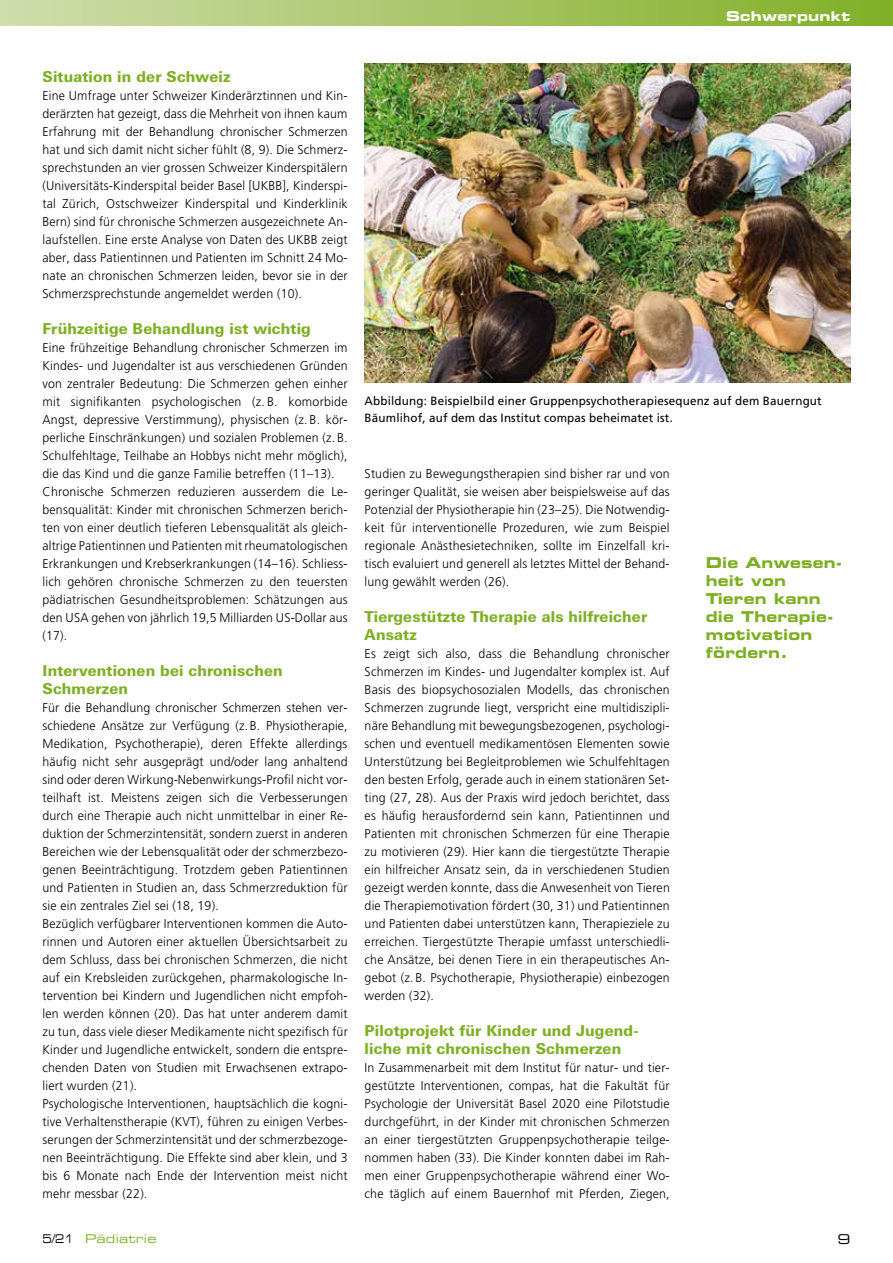
<style>
.page{position:relative;width:893px;height:1263px;background:#fff}
.page>*{position:absolute;margin:0;border:0;box-sizing:border-box;transform-origin:0 0}
.t1{font:800 15px/18px "Linotype Univers Basic";letter-spacing:.015em;color:#7daf23}
.t2{font:15px/18px "Eurostile Bold Extended Two";letter-spacing:.015em;color:#7daf23}
.t3{font:13.5px "Eurostile Bold Extended Two";letter-spacing:.02em;color:#fff}
.t4{font:13.5px "Eurostile Extended Two";color:#000}
.t5{font:300 12.75px/18px "Frutiger";letter-spacing:.015em;color:#000;text-align:justify}
.t6{font:12px/16.5px "Frutiger";letter-spacing:.015em;color:#000}
.t7{font:12px "Eurostile Extended Two";letter-spacing:.02em;color:#7daf23}
.s1{color:#000}
</style>
<div class="page">
<div style="left:0;top:0;width:893px;height:26px;background:linear-gradient(to right,#d0ddad,#81af25)"></div>
<img style="left:365px;top:64px;width:485px;height:319px">
<p class="t3" style="left:726px;top:7px;width:126px">Schwerpunkt</p>
<p class="t1" style="left:43px;top:67px;width:190px">Situation in der Schweiz</p>
<p class="t5" style="left:43px;top:86px;width:307px">Eine Umfrage unter Schweizer Kinderärztinnen und Kin&shy;derärzten hat gezeigt, dass die Mehrheit von ihnen kaum Erfahrung mit der Behandlung chronischer Schmerzen hat und sich damit nicht sicher fühlt (8, 9). Die Schmerz&shy;sprechstunden an vier grossen Schweizer Kinderspitälern (Universitäts-Kinderspital beider Basel [UKBB], Kinderspi&shy;tal Zürich, Ostschweizer Kinderspital und Kinderklinik Bern) sind für chronische Schmerzen ausgezeichnete An&shy;laufstellen. Eine erste Analyse von Daten des UKBB zeigt aber, dass Patientinnen und Patienten im Schnitt 24 Mo&shy;nate an chronischen Schmerzen leiden, bevor sie in der Schmerzsprechstunde angemeldet werden (10).</p>
<p class="t1" style="left:43px;top:319px;width:270px">Frühzeitige Behandlung ist wichtig</p>
<p class="t5" style="left:43px;top:338px;width:307px;text-align:left">Eine frühzeitige Behandlung chronischer Schmerzen im Kindes- und Jugendalter ist aus verschiedenen Gründen von zentraler Bedeutung: Die Schmerzen gehen einher mit signifikanten psychologischen (z. B. komorbide Angst, depressive Verstimmung), physischen (z. B. kör&shy;perliche Einschränkungen) und sozialen Problemen (z. B.<br>Schulfehltage, Teilhabe an Hobbys nicht mehr möglich), die das Kind und die ganze Familie betreffen (11–13).<br>Chronische Schmerzen reduzieren ausserdem die Le&shy;bensqualität: Kinder mit chronischen Schmerzen berich&shy;ten von einer deutlich tieferen Lebensqualität als gleich&shy;altrige Patientinnen und Patienten mit rheumatologischen Erkrankungen und Krebserkrankungen (14–16). Schliess&shy;lich gehören chronische Schmerzen zu den teuersten pädiatrischen Gesundheitsproblemen: Schätzungen aus den USA gehen von jährlich 19,5 Milliarden US-Dollar aus (17).</p>
<p class="t1" style="left:43px;top:661px;width:242px">Interventionen bei chronischen<br>Schmerzen</p>
<p class="t5" style="left:43px;top:698px;width:307px;text-align:left">Für die Behandlung chronischer Schmerzen stehen ver&shy;schiedene Ansätze zur Verfügung (z. B. Physiotherapie, Medikation, Psychotherapie), deren Effekte allerdings häufig nicht sehr ausgeprägt und/oder lang anhaltend sind oder deren Wirkung-Nebenwirkungs-Profil nicht vor&shy;teilhaft ist. Meistens zeigen sich die Verbesserungen durch eine Therapie auch nicht unmittelbar in einer Re&shy;duktion der Schmerzintensität, sondern zuerst in anderen Bereichen wie der Lebensqualität oder der schmerzbezo&shy;genen Beeinträchtigung. Trotzdem geben Patientinnen und Patienten in Studien an, dass Schmerzreduktion für sie ein zentrales Ziel sei (18, 19).<br>Bezüglich verfügbarer Interventionen kommen die Auto&shy;rinnen und Autoren einer aktuellen Übersichtsarbeit zu dem Schluss, dass bei chronischen Schmerzen, die nicht auf ein Krebsleiden zurückgehen, pharmakologische In&shy;tervention bei Kindern und Jugendlichen nicht empfoh&shy;len werden können (20). Das hat unter anderem damit zu tun, dass viele dieser Medikamente nicht spezifisch für Kinder und Jugendliche entwickelt, sondern die entspre&shy;chenden Daten von Studien mit Erwachsenen extrapo&shy;liert wurden (21).<br>Psychologische Interventionen, hauptsächlich die kogni&shy;tive Verhaltenstherapie (KVT), führen zu einigen Verbes&shy;serungen der Schmerzintensität und der schmerzbezoge&shy;nen Beeinträchtigung. Die Effekte sind aber klein, und 3 bis 6 Monate nach Ende der Intervention meist nicht mehr messbar (22).</p>
<p class="t6" style="left:365px;top:393px;width:459px">Abbildung: Beispielbild einer Gruppenpsychotherapiesequenz auf dem Bauerngut<br>Bäumlihof, auf dem das Institut compas beheimatet ist.</p>
<p class="t5" style="left:365px;top:464px;width:307px">Studien zu Bewegungstherapien sind bisher rar und von geringer Qualität, sie weisen aber beispielsweise auf das Potenzial der Physiotherapie hin (23–25). Die Notwendig&shy;keit für interventionelle Prozeduren, wie zum Beispiel regionale Anästhesietechniken, sollte im Einzelfall kri&shy;tisch evaluiert und generell als letztes Mittel der Behand&shy;lung gewählt werden (26).</p>
<p class="t1" style="left:365px;top:607px;width:284px">Tiergestützte Therapie als hilfreicher<br>Ansatz</p>
<p class="t5" style="left:365px;top:644px;width:307px">Es zeigt sich also, dass die Behandlung chronischer Schmerzen im Kindes- und Jugendalter komplex ist. Auf Basis des biopsychosozialen Modells, das chronischen Schmerzen zugrunde liegt, verspricht eine multidiszipli&shy;näre Behandlung mit bewegungsbezogenen, psychologi&shy;schen und eventuell medikamentösen Elementen sowie Unterstützung bei Begleitproblemen wie Schulfehltagen den besten Erfolg, gerade auch in einem stationären Set&shy;ting (27, 28). Aus der Praxis wird jedoch berichtet, dass es häufig herausfordernd sein kann, Patientinnen und Patienten mit chronischen Schmerzen für eine Therapie zu motivieren (29). Hier kann die tiergestützte Therapie ein hilfreicher Ansatz sein, da in verschiedenen Studien gezeigt werden konnte, dass die Anwesenheit von Tieren die Therapiemotivation fördert (30, 31) und Patientinnen und Patienten dabei unterstützen kann, Therapieziele zu erreichen. Tiergestützte Therapie umfasst unterschiedli&shy;che Ansätze, bei denen Tiere in ein therapeutisches An&shy;gebot (z. B. Psychotherapie, Physiotherapie) einbezogen werden (32).</p>
<p class="t1" style="left:365px;top:1021px;width:275px">Pilotprojekt für Kinder und Jugend&shy;liche mit chronischen Schmerzen</p>
<p class="t5" style="left:365px;top:1058px;width:307px">In Zusammenarbeit mit dem Institut für natur- und tier&shy;gestützte Interventionen, compas, hat die Fakultät für Psychologie der Universität Basel 2020 eine Pilotstudie durchgeführt, in der Kinder mit chronischen Schmerzen an einer tiergestützten Gruppenpsychotherapie teilge&shy;nommen haben (33). Die Kinder konnten dabei im Rah&shy;men einer Gruppenpsychotherapie während einer Wo&shy;che täglich auf einem Bauernhof mit Pferden, Ziegen,</p>
<p class="t2" style="left:706px;top:553px;width:138px">Die Anwesen&shy;heit von<br>Tieren kann die Therapie&shy;motivation fördern.</p>
<p class="t7" style="left:43px;top:1230px;width:116px"><span class="s1">5/21</span> Pädiatrie</p>
<p class="t4" style="left:837px;top:1230px;width:15px">9</p>
</div>
